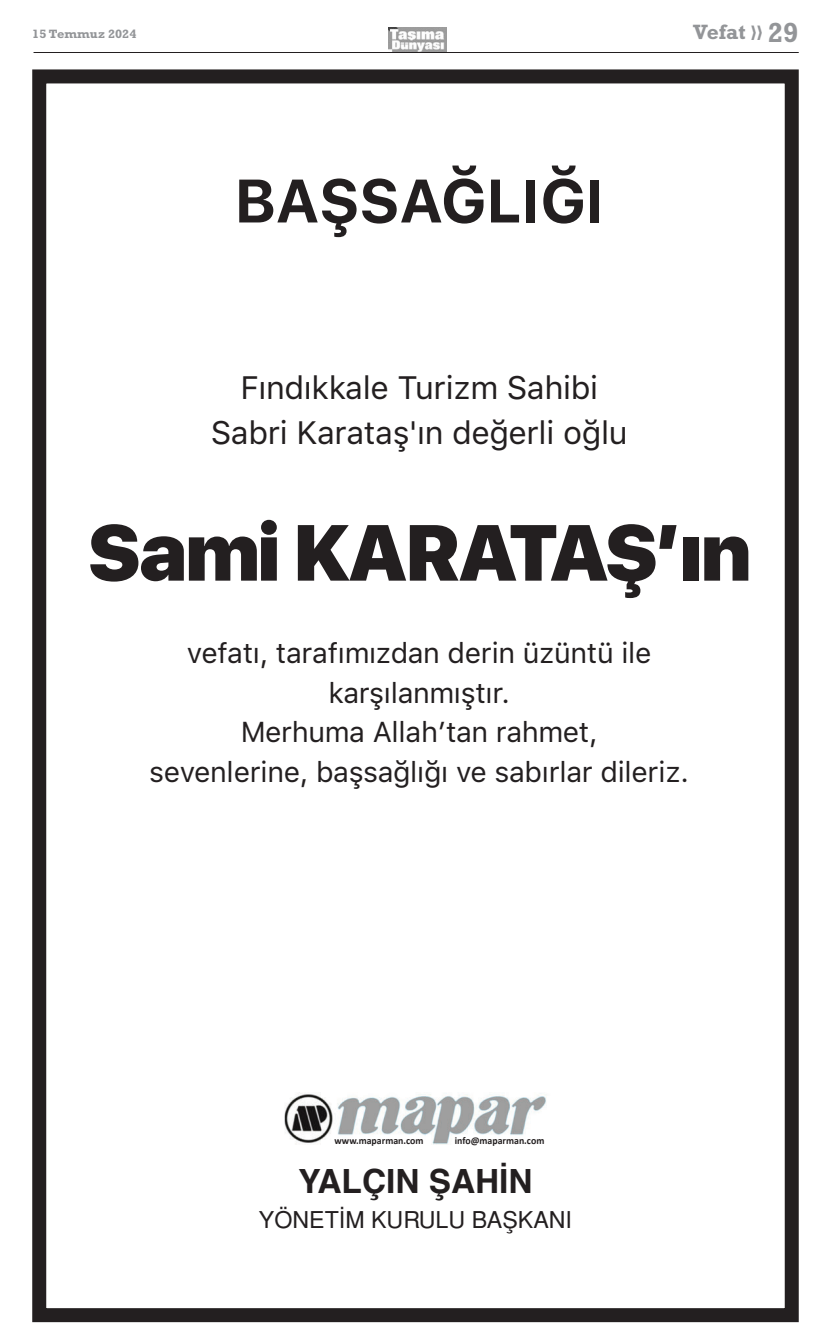
<style>
.page{position:relative;width:831px;height:1342px;background:#fff}
.page>*{position:absolute;margin:0;border:0;box-sizing:border-box;transform-origin:0 0}
.t1{font:900 77px ".SFNS Display";letter-spacing:-.02em;color:#231f20}
.t2{font:700 59.41px ".SFNS Text";letter-spacing:-.015em;color:#231f20}
.t3{font:700 33.34px "Helvetica";color:#231f20}
.t4{font:31.5px/44.5px ".SFNS Text";letter-spacing:-.015em;color:#231f20;text-align:center}
.t5{font:28px/39.6px ".SFNS Text";letter-spacing:-.015em;color:#231f20;text-align:center}
.t6{font:23.19px "Helvetica Normal Tr";color:#231f20}
.t7{font:21px "Rockwell Bold Tr";color:#939598}
.t8{font:12.25px "Rockwell Bold Tr";color:#939598;scale:1.05 1}
.t9{font:700 10.24px "Calibri";color:#231f20;scale:.96 1}
.s1{font-size:28px}
</style>
<div class="page">
<div style="left:32px;top:69px;width:767px;height:1253px;border:14px solid #231f20"></div>
<img style="left:284px;top:1093px;width:262px;height:52px">
<img style="left:388px;top:28px;width:58px;height:24px">
<hr style="left:34px;top:52px;width:765px;height:1px;background:#231f20">
<p class="t8" style="left:32px;top:30px;width:101px">15 Temmuz 2024</p>
<p class="t7" style="left:693px;top:25px;width:107px">Vefat ❭❭ <span class="s1">29</span></p>
<h2 class="t2" style="left:234px;top:167px;width:372px">BAŞSAĞLIĞI</h2>
<p class="t4" style="left:211px;top:366px;width:418px">Fındıkkale Turizm Sahibi<br>Sabri Karataş'ın değerli oğlu</p>
<h1 class="t1" style="left:88px;top:509px;width:665px">Sami KARATAŞ’ın</h1>
<p class="t5" style="left:149px;top:634px;width:541px">vefatı, tarafımızdan derin üzüntü ile karşılanmıştır.<br>Merhuma Allah’tan rahmet,<br>sevenlerine, başsağlığı ve sabırlar dileriz.</p>
<p class="t9" style="left:335px;top:1135px;width:94px">www.maparman.com</p>
<p class="t9" style="left:455px;top:1135px;width:95px">info@maparman.com</p>
<p class="t3" style="left:298px;top:1168px;width:236px">YALÇIN ŞAHİN</p>
<p class="t6" style="left:259px;top:1211px;width:315px">YÖNETİM KURULU BAŞKANI</p>
</div>
